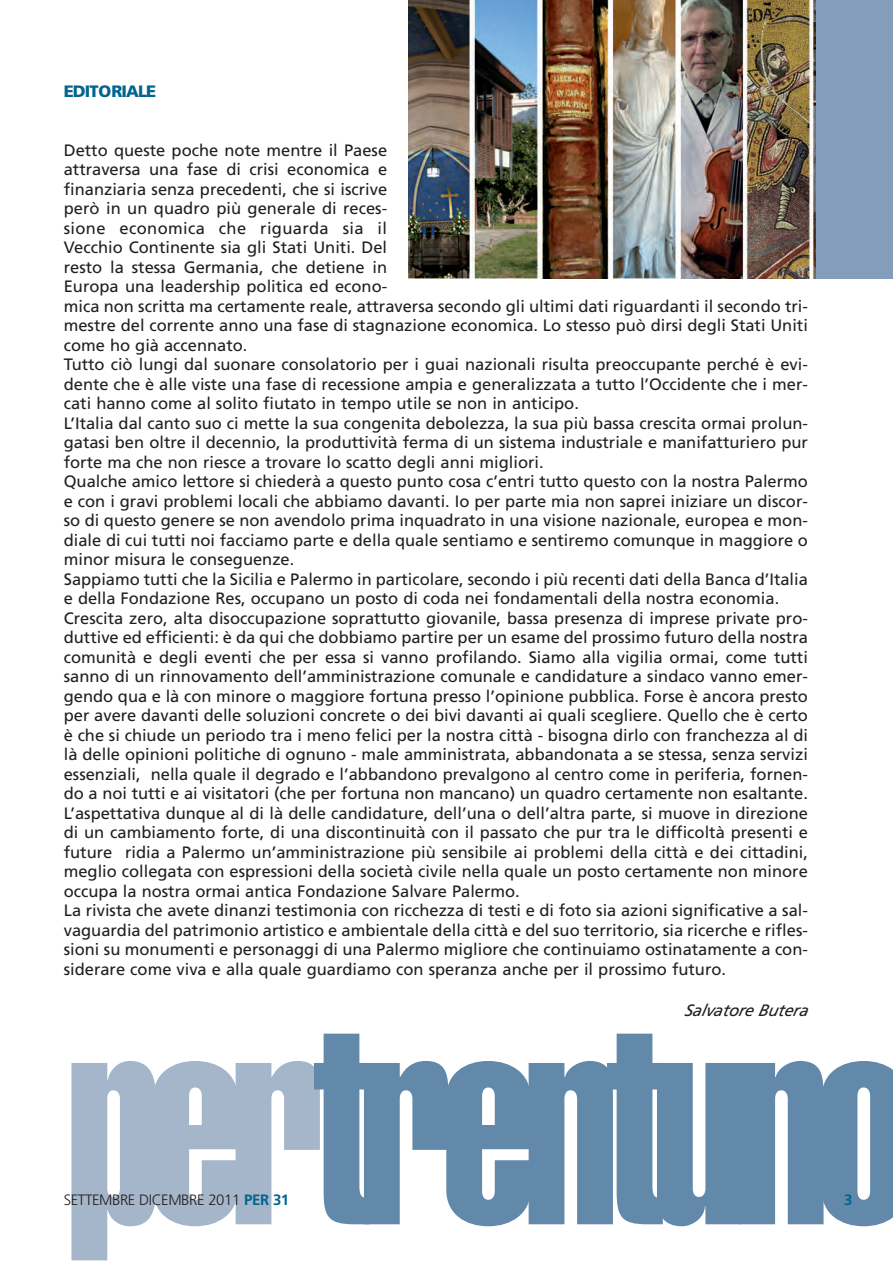
<style>
.page{position:relative;width:893px;height:1263px;background:#fff}
.page>*{position:absolute;margin:0;border:0;box-sizing:border-box;transform-origin:0 0}
.t1{font:282px "Helvetica Extra Compressed";letter-spacing:-.04em;color:#6389aa}
.t2{font:16.5px/19.5px "Frutiger LT Std";color:#231f20}
.t3{font:italic 16.5px "Frutiger LT Std";letter-spacing:-.015em;color:#231f20}
.t4{font:900 16.5px "Frutiger";letter-spacing:-.055em;color:#01658e}
.t5{font:300 15px "Frutiger";letter-spacing:-.03em;color:#231f20}
.t6{font:700 15px "Frutiger";color:#01658e}
.s1{color:#a5b5ca}
.s2{font-weight:700;color:#01658e}
</style>
<div class="page">
<img style="left:408px;top:0;width:408px;height:278px">
<div style="left:816px;top:0;width:77px;height:279px;background:#839dba"></div>
<p class="t4" style="left:64px;top:85px;width:94px">EDITORIALE</p>
<p class="t2" style="left:64px;top:141px;width:746px">Detto queste poche note mentre il Paese<br>attraversa una fase di crisi economica e<br>finanziaria senza precedenti, che si iscrive<br>però in un quadro più generale di reces-<br>sione economica che riguarda sia il<br>Vecchio Continente sia gli Stati Uniti. Del<br>resto la stessa Germania, che detiene in<br>Europa una leadership politica ed econo-<br>mica non scritta ma certamente reale, attraversa secondo gli ultimi dati riguardanti il secondo tri&shy;mestre del corrente anno una fase di stagnazione economica. Lo stesso può dirsi degli Stati Uniti come ho già accennato.<br>Tutto ciò lungi dal suonare consolatorio per i guai nazionali risulta preoccupante perché è evi&shy;dente che è alle viste una fase di recessione ampia e generalizzata a tutto l’Occidente che i mer&shy;cati hanno come al solito fiutato in tempo utile se non in anticipo.<br>L’Italia dal canto suo ci mette la sua congenita debolezza, la sua più bassa crescita ormai prolun&shy;gatasi ben oltre il decennio, la produttività ferma di un sistema industriale e manifatturiero pur forte ma che non riesce a trovare lo scatto degli anni migliori.<br>Qualche amico lettore si chiederà a questo punto cosa c’entri tutto questo con la nostra Palermo e con i gravi problemi locali che abbiamo davanti. Io per parte mia non saprei iniziare un discor&shy;so di questo genere se non avendolo prima inquadrato in una visione nazionale, europea e mon&shy;diale di cui tutti noi facciamo parte e della quale sentiamo e sentiremo comunque in maggiore o minor misura le conseguenze.<br>Sappiamo tutti che la Sicilia e Palermo in particolare, secondo i più recenti dati della Banca d’Italia e della Fondazione Res, occupano un posto di coda nei fondamentali della nostra economia.<br>Crescita zero, alta disoccupazione soprattutto giovanile, bassa presenza di imprese private pro&shy;duttive ed efficienti: è da qui che dobbiamo partire per un esame del prossimo futuro della nostra comunità e degli eventi che per essa si vanno profilando. Siamo alla vigilia ormai, come tutti sanno di un rinnovamento dell’amministrazione comunale e candidature a sindaco vanno emer&shy;gendo qua e là con minore o maggiore fortuna presso l’opinione pubblica. Forse è ancora presto per avere davanti delle soluzioni concrete o dei bivi davanti ai quali scegliere. Quello che è certo è che si chiude un periodo tra i meno felici per la nostra città - bisogna dirlo con franchezza al di là delle opinioni politiche di ognuno - male amministrata, abbandonata a se stessa, senza servizi essenziali, nella quale il degrado e l’abbandono prevalgono al centro come in periferia, fornen&shy;do a noi tutti e ai visitatori (che per fortuna non mancano) un quadro certamente non esaltante.<br>L’aspettativa dunque al di là delle candidature, dell’una o dell’altra parte, si muove in direzione di un cambiamento forte, di una discontinuità con il passato che pur tra le difficoltà presenti e future ridia a Palermo un’amministrazione più sensibile ai problemi della città e dei cittadini, meglio collegata con espressioni della società civile nella quale un posto certamente non minore occupa la nostra ormai antica Fondazione Salvare Palermo.<br>La rivista che avete dinanzi testimonia con ricchezza di testi e di foto sia azioni significative a sal&shy;vaguardia del patrimonio artistico e ambientale della città e del suo territorio, sia ricerche e rifles&shy;sioni su monumenti e personaggi di una Palermo migliore che continuiamo ostinatamente a con&shy;siderare come viva e alla quale guardiamo con speranza anche per il prossimo futuro.</p>
<p class="t3" style="left:684px;top:1004px;width:129px">Salvatore Butera</p>
<h1 class="t1" style="left:66px;top:1023px;width:846px"><span class="s1">per</span>trentuno</h1>
<p class="t6" style="left:844px;top:1193px;width:10px">3</p>
<p class="t5" style="left:64px;top:1194px;width:227px">SETTEMBRE DICEMBRE 2011 <span class="s2">PER 31</span></p>
</div>
